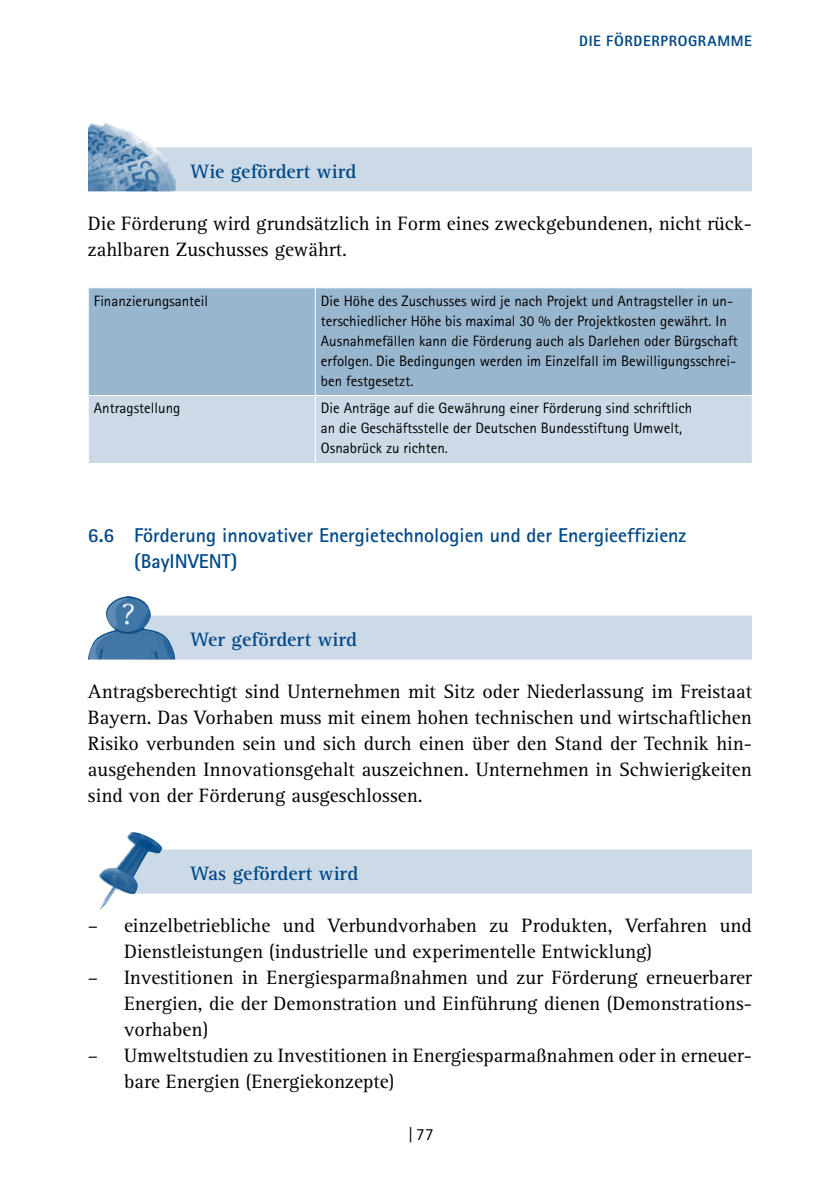
<style>
.page{position:relative;width:840px;height:1191px;background:#fff}
.page>*{position:absolute;margin:0;border:0;box-sizing:border-box;transform-origin:0 0}
.t1{font:20px/26px "Rotis Serif";color:#000}
.t2{font:700 20px/26px "Rotis Sans Serif";color:#004887}
.t3{font:700 20px "Rotis Serif";color:#004887}
.t4{font:17px "Rotis Sans Serif";color:#000}
.t5{font:15px/20px "Rotis Sans Serif";color:#000}
.t6{font:800 15px "Rotis Sans Serif";color:#004887}
</style>
<div class="page">
<div style="left:133px;top:147px;width:618px;height:44px;background:#ccdae7"></div>
<div style="left:133px;top:615px;width:618px;height:44px;background:#ccdae7"></div>
<div style="left:133px;top:849px;width:618px;height:44px;background:#ccdae7"></div>
<img style="left:88px;top:123px;width:87px;height:68px">
<div style="left:89px;top:288px;width:662px;height:107px;background:#99b6cf"></div>
<div style="left:89px;top:396px;width:662px;height:67px;background:#ccdae7"></div>
<hr style="left:315px;top:288px;width:1px;height:107px;background:#fff">
<hr style="left:315px;top:396px;width:1px;height:67px;background:#fff">
<img style="left:88px;top:596px;width:87px;height:63px">
<img style="left:98px;top:832px;width:64px;height:78px">
<p class="t6" style="left:578px;top:31px;width:8px">DIE</p>
<p class="t6" style="left:605px;top:31px;width:10px">FÖRDERPROGR</p>
<p class="t6" style="left:707px;top:31px;width:22px">AMME</p>
<p class="t3" style="left:190px;top:159px;width:168px">Wie gefördert wird</p>
<p class="t1" style="left:88px;top:211px;width:665px">Die Förderung wird grundsätzlich in Form eines zweckgebundenen, nicht rück&shy;zahlbaren Zuschusses gewährt.</p>
<p class="t5" style="left:94px;top:290px;width:116px">Finanzierungsanteil</p>
<p class="t5" style="left:321px;top:290px;width:418px">Die Höhe des Zuschusses wird je nach Projekt und Antragsteller in un&shy;terschiedlicher Höhe bis maximal 30 % der Projektkosten gewährt. In Ausnahmefällen kann die Förderung auch als Darlehen oder Bürgschaft erfolgen. Die Bedingungen werden im Einzelfall im Bewilligungsschrei&shy;ben festgesetzt.</p>
<p class="t5" style="left:94px;top:398px;width:88px">Antragstellung</p>
<p class="t5" style="left:321px;top:398px;width:373px">Die Anträge auf die Gewährung einer Förderung sind schriftlich an die Geschäftsstelle der Deutschen Bundesstiftung Umwelt,<br>Osnabrück zu richten.</p>
<p class="t2" style="left:134px;top:522px;width:553px;text-indent:-46px">6.6 Förderung innovativer Energietechnologien und der Energieeffizienz (BayINVENT)</p>
<p class="t3" style="left:190px;top:627px;width:168px">Wer gefördert wird</p>
<p class="t1" style="left:88px;top:679px;width:665px;text-align:justify">Antragsberechtigt sind Unternehmen mit Sitz oder Niederlassung im Freistaat Bayern. Das Vorhaben muss mit einem hohen technischen und wirtschaftlichen Risiko verbunden sein und sich durch einen über den Stand der Technik hin&shy;ausgehenden Innovationsgehalt auszeichnen. Unternehmen in Schwierigkeiten sind von der Förderung ausgeschlossen.</p>
<p class="t3" style="left:190px;top:861px;width:169px">Was gefördert wird</p>
<p class="t1" style="left:124px;top:913px;width:629px;text-indent:-36px">– einzelbetriebliche und Verbundvorhaben zu Produkten, Verfahren und<br>Dienstleistungen (industrielle und experimentelle Entwicklung)</p>
<p class="t1" style="left:124px;top:965px;width:629px;text-align:justify;text-indent:-36px">– Investitionen in Energiesparmaßnahmen und zur Förderung erneuerbarer Energien, die der Demonstration und Einführung dienen (Demonstrations&shy;vorhaben)</p>
<p class="t1" style="left:124px;top:1043px;width:627px;text-indent:-36px">– Umweltstudien zu Investitionen in Energiesparmaßnahmen oder in erneuer&shy;bare Energien (Energiekonzepte)</p>
<p class="t4" style="left:408px;top:1124px;width:26px">|77</p>
</div>
